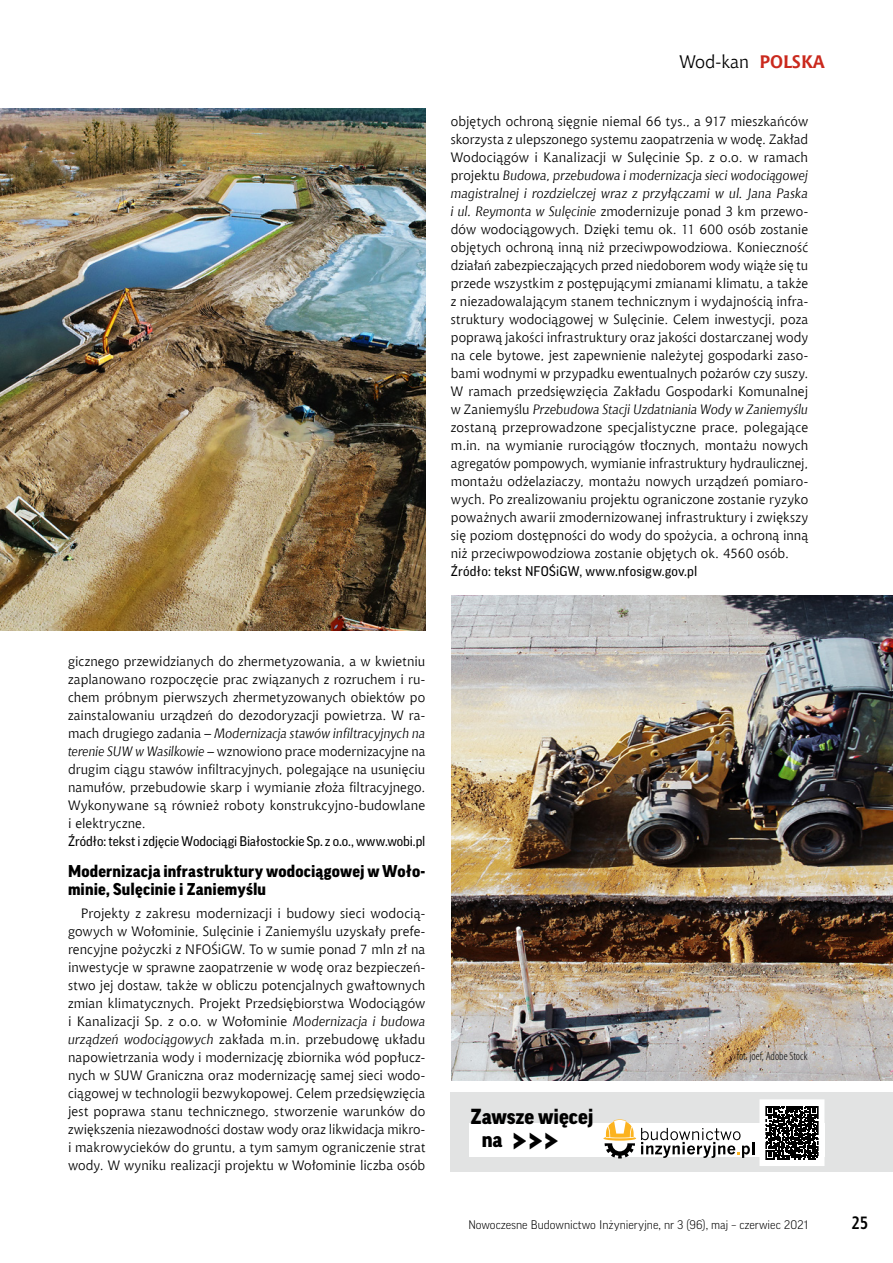
<style>
.page{position:relative;width:893px;height:1263px;background:#fff}
.page>*{position:absolute;margin:0;border:0;box-sizing:border-box;transform-origin:0 0}
.t1{font:900 34.5px "Good Pro";color:#000}
.t2{font:900 21px "Good Pro";color:#000}
.t3{font:18px "Chianti EU";color:#000}
.t4{font:700 18px "Aerton Cnd EFN";color:#000}
.t5{font:900 16.5px/18px "Good Pro";letter-spacing:.01em;color:#000}
.t6{font:13.5px/18px "Chianti EU";letter-spacing:.005em;color:#000;text-align:justify}
.t7{font:13.5px "Good Pro";color:#000}
.t8{font:300 12px "Good Pro";color:#000}
.t9{font:300 condensed 12px "Myriad Pro";color:#000}
.s1{font-weight:700;color:#ca291d}
.s2{font-style:italic}
.s3{font-size:21px}
</style>
<div class="page">
<img style="left:0;top:108px;width:425px;height:522px">
<img style="left:452px;top:595px;width:441px;height:486px">
<div style="left:451px;top:1092px;width:442px;height:79px;background:#e2e3e3"></div>
<div style="left:469px;top:1123px;width:355px;height:34px;background:#fff"></div>
<svg style="left:603px;top:1099px;width:222px;height:67px"></svg>
<h3 class="t3" style="left:679px;top:51px;width:147px">Wod-kan <span class="s1">POLSKA</span></h3>
<p class="t6" style="left:451px;top:112px;width:359px">objętych ochroną sięgnie niemal 66 tys., a 917 mieszkańców skorzysta z ulepszonego systemu zaopatrzenia w wodę. Zakład Wodociągów i Kanalizacji w Sulęcinie Sp. z o.o. w ramach projektu <span class="s2">Budowa, przebudowa i modernizacja sieci wodociągowej magistralnej i rozdzielczej wraz z przyłączami w ul. Jana Paska i ul. Reymonta w Sulęcinie</span> zmodernizuje ponad 3 km przewo&shy;dów wodociągowych. Dzięki temu ok. 11 600 osób zostanie objętych ochroną inną niż przeciwpowodziowa. Konieczność działań zabezpieczających przed niedoborem wody wiąże się tu przede wszystkim z postępującymi zmianami klimatu, a także z niezadowalającym stanem technicznym i wydajnością infra&shy;struktury wodociągowej w Sulęcinie. Celem inwestycji, poza poprawą jakości infrastruktury oraz jakości dostarczanej wody na cele bytowe, jest zapewnienie należytej gospodarki zaso&shy;bami wodnymi w przypadku ewentualnych pożarów czy suszy.<br>W ramach przedsięwzięcia Zakładu Gospodarki Komunalnej w Zaniemyślu <span class="s2">Przebudowa Stacji Uzdatniania Wody w Zaniemyślu </span>zostaną przeprowadzone specjalistyczne prace, polegające m.in. na wymianie rurociągów tłocznych, montażu nowych agregatów pompowych, wymianie infrastruktury hydraulicznej, montażu odżelaziaczy, montażu nowych urządzeń pomiaro&shy;wych. Po zrealizowaniu projektu ograniczone zostanie ryzyko poważnych awarii zmodernizowanej infrastruktury i zwiększy się poziom dostępności do wody do spożycia, a ochroną inną niż przeciwpowodziowa zostanie objętych ok. 4560 osób.</p>
<p class="t7" style="left:451px;top:563px;width:248px">Źródło: tekst NFOŚiGW, www.nfosigw.gov.pl</p>
<p class="t6" style="left:68px;top:652px;width:359px">gicznego przewidzianych do zhermetyzowania, a w kwietniu zaplanowano rozpoczęcie prac związanych z rozruchem i ru&shy;chem próbnym pierwszych zhermetyzowanych obiektów po zainstalowaniu urządzeń do dezodoryzacji powietrza. W ra&shy;mach drugiego zadania – <span class="s2">Modernizacja stawów infiltracyjnych na terenie SUW w Wasilkowie</span> – wznowiono prace modernizacyjne na drugim ciągu stawów infiltracyjnych, polegające na usunięciu namułów, przebudowie skarp i wymianie złoża filtracyjnego.<br>Wykonywane są również roboty konstrukcyjno-budowlane i elektryczne.</p>
<p class="t7" style="left:68px;top:833px;width:359px">Źródło: tekst i zdjęcie Wodociągi Białostockie Sp. z o.o., www.wobi.pl</p>
<p class="t5" style="left:68px;top:862px;width:359px">Modernizacja infrastruktury wodociągowej w Woło&shy;minie, Sulęcinie i Zaniemyślu</p>
<p class="t6" style="left:68px;top:904px;width:359px;text-indent:13px">Projekty z zakresu modernizacji i budowy sieci wodocią&shy;gowych w Wołominie, Sulęcinie i Zaniemyślu uzyskały prefe&shy;rencyjne pożyczki z NFOŚiGW. To w sumie ponad 7 mln zł na inwestycje w sprawne zaopatrzenie w wodę oraz bezpieczeń&shy;stwo jej dostaw, także w obliczu potencjalnych gwałtownych zmian klimatycznych. Projekt Przedsiębiorstwa Wodociągów i Kanalizacji Sp. z o.o. w Wołominie <span class="s2">Modernizacja i budowa urządzeń wodociągowych</span> zakłada m.in. przebudowę układu napowietrzania wody i modernizację zbiornika wód popłucz&shy;nych w SUW Graniczna oraz modernizację samej sieci wodo&shy;ciągowej w technologii bezwykopowej. Celem przedsięwzięcia jest poprawa stanu technicznego, stworzenie warunków do zwiększenia niezawodności dostaw wody oraz likwidacja mikro&shy;i makrowycieków do gruntu, a tym samym ograniczenie strat wody. W wyniku realizacji projektu w Wołominie liczba osób</p>
<h2 class="t2" style="left:470px;top:1105px;width:125px">Zawsze więcej</h2>
<h1 class="t1" style="left:482px;top:1120px;width:79px"><span class="s3">na</span> &gt;&gt;&gt;</h1>
<p class="t9" style="left:737px;top:1049px;width:72px">fot. joef, Adobe Stock</p>
<p class="t8" style="left:468px;top:1218px;width:341px">Nowoczesne Budownictwo Inżynieryjne, nr 3 (96), maj – czerwiec 2021</p>
<h3 class="t4" style="left:851px;top:1212px;width:18px">25</h3>
</div>
